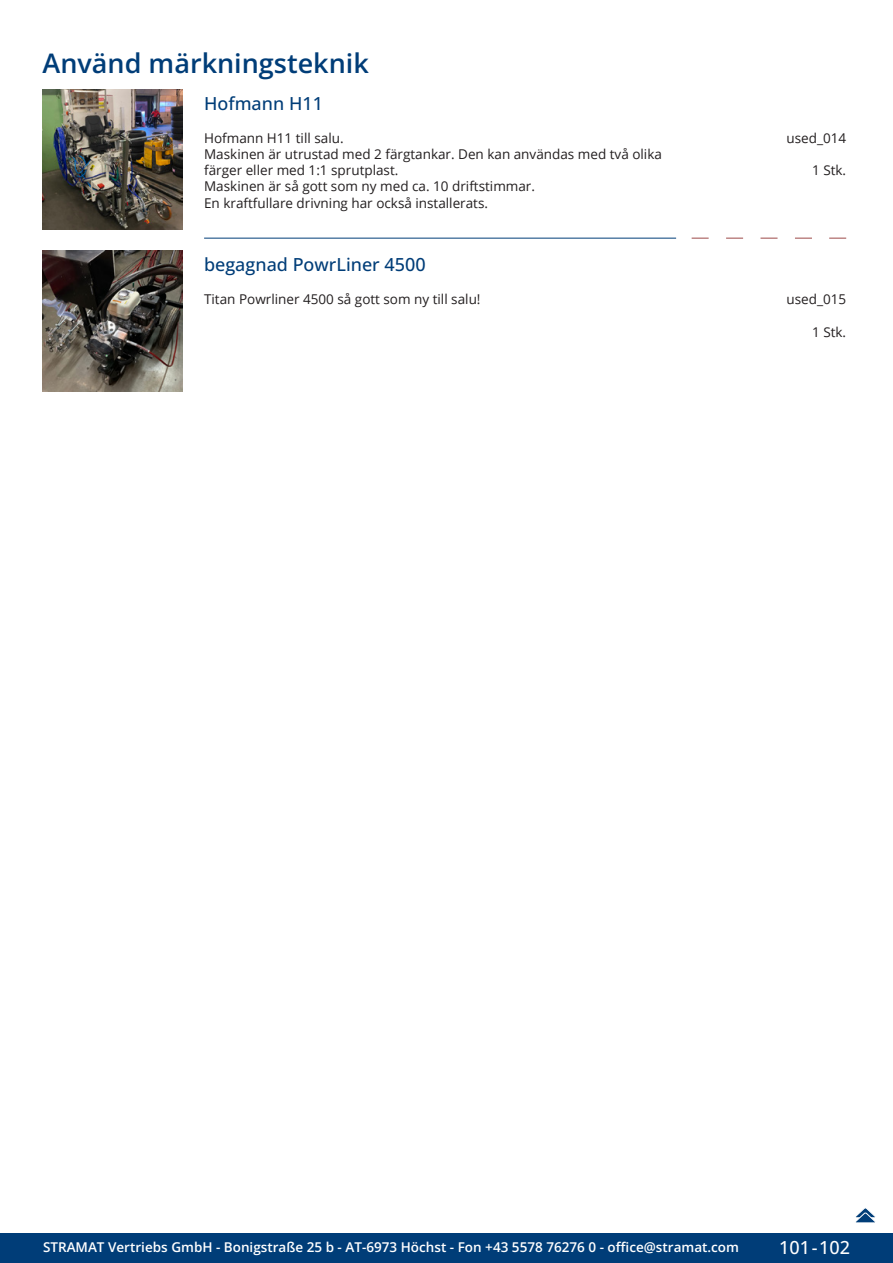
<style>
.page{position:relative;width:893px;height:1263px;background:#fff}
.page>*{position:absolute;margin:0;border:0;box-sizing:border-box;transform-origin:0 0}
.GruppeName{font:600 27px "Open Sans";color:#003d78}
.ArtikelName{font:500 18px "Open Sans";color:#003d78}
.t1{font:500 18px "Open Sans";color:#fff}
.Beschreibung{font:13.5px/16.2px "Open Sans";color:#231f20}
.t2{font:600 13.5px "Open Sans";color:#fff}
.ArtikelNummer{font:13.5px "Open Sans";color:#231f20}
</style>
<div class="page">
<div style="left:0;top:1233px;width:893px;height:30px;background:#003d78"></div>
<img style="left:43px;top:89px;width:140px;height:141px">
<img style="left:43px;top:251px;width:140px;height:140px">
<svg style="left:692px;top:238px;width:17px;height:1px"></svg>
<svg style="left:726px;top:238px;width:17px;height:1px"></svg>
<svg style="left:760px;top:238px;width:17px;height:1px"></svg>
<svg style="left:795px;top:238px;width:17px;height:1px"></svg>
<svg style="left:829px;top:238px;width:17px;height:1px"></svg>
<hr style="left:204px;top:238px;width:472px;height:1px;background:#003d78">
<svg style="left:855px;top:1208px;width:21px;height:15px"></svg>
<p class="GruppeName" style="left:43px;top:44px;width:328px">Använd märkningsteknik</p>
<p class="ArtikelName" style="left:204px;top:91px;width:120px">Hofmann H11</p>
<p class="Beschreibung" style="left:204px;top:129px;width:459px">Hofmann H11 till salu.<br>Maskinen är utrustad med 2 färgtankar. Den kan användas med två olika färger eller med 1:1 sprutplast.<br>Maskinen är så gott som ny med ca. 10 driftstimmar.<br>En kraftfullare drivning har också installerats.</p>
<p class="ArtikelNummer" style="left:786px;top:128px;width:61px">used_014</p>
<p class="ArtikelNummer" style="left:812px;top:161px;width:36px">1 Stk.</p>
<p class="ArtikelName" style="left:204px;top:252px;width:223px">begagnad PowrLiner 4500</p>
<p class="Beschreibung" style="left:204px;top:291px;width:278px">Titan Powrliner 4500 så gott som ny till salu!</p>
<p class="ArtikelNummer" style="left:786px;top:290px;width:61px">used_015</p>
<p class="ArtikelNummer" style="left:812px;top:322px;width:36px">1 Stk.</p>
<p class="t2" style="left:43px;top:1238px;width:698px">STRAMAT Vertriebs GmbH - Bonigstraße 25 b - AT-6973 Höchst - Fon +43 5578 76276 0 - office@stramat.com</p>
<h2 class="t1" style="left:779px;top:1234px;width:72px">101 - 102</h2>
</div>
